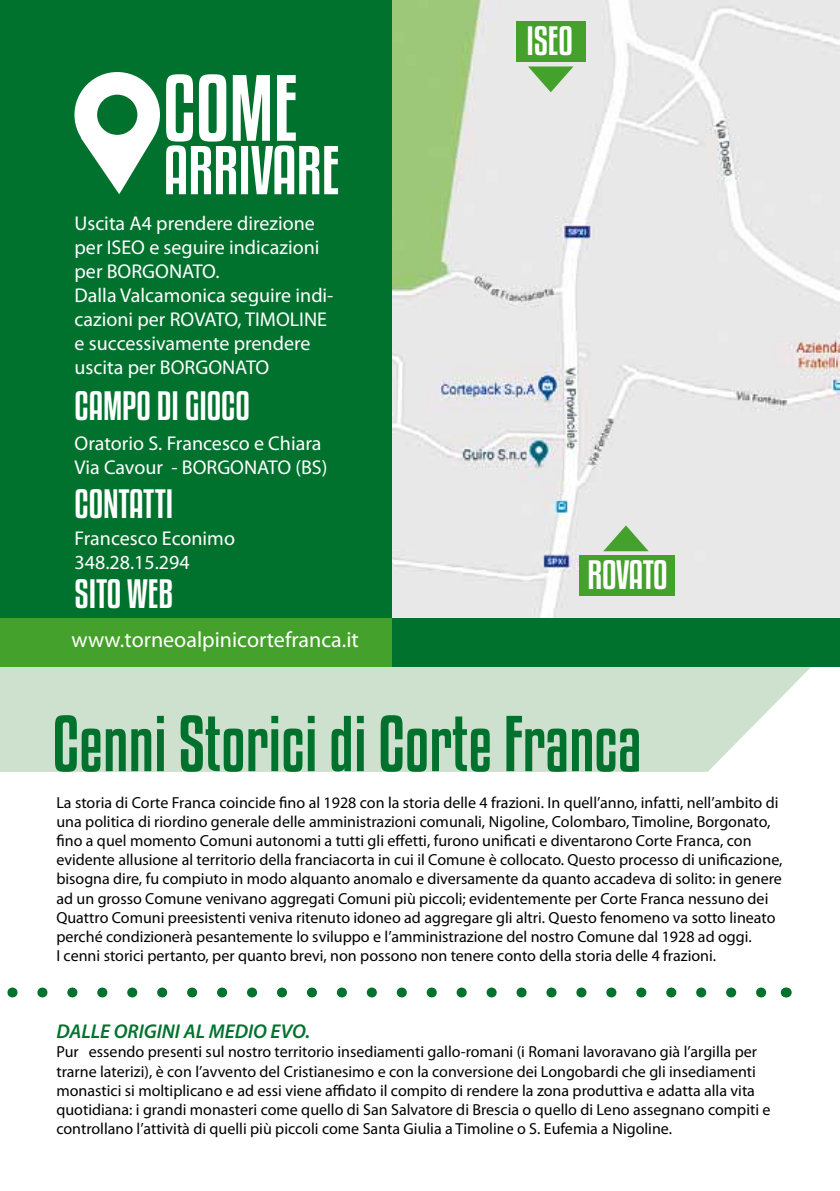
<style>
.page{position:relative;width:840px;height:1191px;background:#fff}
.page>*{position:absolute;margin:0;border:0;box-sizing:border-box;transform-origin:0 0}
.t1{font:36px "Kenyan Coffee Rg";color:#fff}
.t2{font:22px "Myriad Pro";color:#fff}
.t3{font:20px/24px "Myriad Pro";color:#fff}
.t4{font:italic 600 20px "Myriad Pro";color:#00722d}
.t5{font:16px/19.2px "Myriad Pro";color:#000}
</style>
<div class="page">
<svg style="left:0;top:666px;width:839px;height:106px;fill:#cee0ce"></svg>
<img style="left:391px;top:0;width:448px;height:618px">
<div style="left:0;top:0;width:391px;height:642px;background:#00722d"></div>
<svg style="left:166px;top:74px;width:172px;height:120px"></svg>
<div style="left:74px;top:72px;width:86px;height:85px;background:#fff;border-radius:50%"></div>
<div style="left:97px;top:95px;width:40px;height:40px;background:#00722d;border-radius:50%"></div>
<svg style="left:81px;top:138px;width:72px;height:56px"></svg>
<div style="left:391px;top:618px;width:448px;height:48px;background:#00722d"></div>
<div style="left:0;top:618px;width:391px;height:48px;background:#44a12b"></div>
<svg style="left:55px;top:715px;width:583px;height:57px;background:#77b18a"></svg>
<svg style="left:12px;top:987px;width:755px;height:10px"></svg>
<div style="left:516px;top:21px;width:69px;height:41px;background:#44a12b"></div>
<div style="left:579px;top:554px;width:95px;height:41px;background:#44a12b"></div>
<svg style="left:603px;top:525px;width:45px;height:26px"></svg>
<svg style="left:527px;top:66px;width:46px;height:26px"></svg>
<p class="t3" style="left:74px;top:211px;width:260px">Uscita A4 prendere direzione per ISEO e seguire indicazioni per BORGONATO.<br>Dalla Valcamonica seguire indi&shy;cazioni per ROVATO, TIMOLINE e successivamente prendere uscita per BORGONATO</p>
<h1 class="t1" style="left:74px;top:382px;width:177px">CAMPO DI GIOCO</h1>
<p class="t3" style="left:74px;top:431px;width:254px">Oratorio S. Francesco e Chiara<br>Via Cavour - BORGONATO (BS)</p>
<h1 class="t1" style="left:74px;top:479px;width:100px">CONTATTI</h1>
<p class="t3" style="left:74px;top:526px;width:162px">Francesco Econimo<br>348.28.15.294</p>
<h1 class="t1" style="left:74px;top:570px;width:100px">SITO WEB</h1>
<h2 class="t2" style="left:72px;top:626px;width:288px">www.torneoalpinicortefranca.it</h2>
<h1 class="t1" style="left:526px;top:17px;width:48px">ISEO</h1>
<h1 class="t1" style="left:587px;top:551px;width:82px">ROVATO</h1>
<p class="t5" style="left:56px;top:792px;width:727px">La storia di Corte Franca coincide fino al 1928 con la storia delle 4 frazioni. In quell’anno, infatti, nell’ambito di una politica di riordino generale delle amministrazioni comunali, Nigoline, Colombaro, Timoline, Borgonato, fino a quel momento Comuni autonomi a tutti gli effetti, furono unificati e diventarono Corte Franca, con evidente allusione al territorio della franciacorta in cui il Comune è collocato. Questo processo di unificazione, bisogna dire, fu compiuto in modo alquanto anomalo e diversamente da quanto accadeva di solito: in genere ad un grosso Comune venivano aggregati Comuni più piccoli; evidentemente per Corte Franca nessuno dei Quattro Comuni preesistenti veniva ritenuto idoneo ad aggregare gli altri. Questo fenomeno va sotto lineato perché condizionerà pesantemente lo sviluppo e l’amministrazione del nostro Comune dal 1928 ad oggi.<br>I cenni storici pertanto, per quanto brevi, non possono non tenere conto della storia delle 4 frazioni.</p>
<p class="t4" style="left:56px;top:1018px;width:255px">DALLE ORIGINI AL MEDIO EVO.</p>
<p class="t5" style="left:56px;top:1042px;width:715px">Pur essendo presenti sul nostro territorio insediamenti gallo-romani (i Romani lavoravano già l’argilla per trarne laterizi), è con l’avvento del Cristianesimo e con la conversione dei Longobardi che gli insediamenti monastici si moltiplicano e ad essi viene affidato il compito di rendere la zona produttiva e adatta alla vita quotidiana: i grandi monasteri come quello di San Salvatore di Brescia o quello di Leno assegnano compiti e controllano l’attività di quelli più piccoli come Santa Giulia a Timoline o S. Eufemia a Nigoline.</p>
</div>
